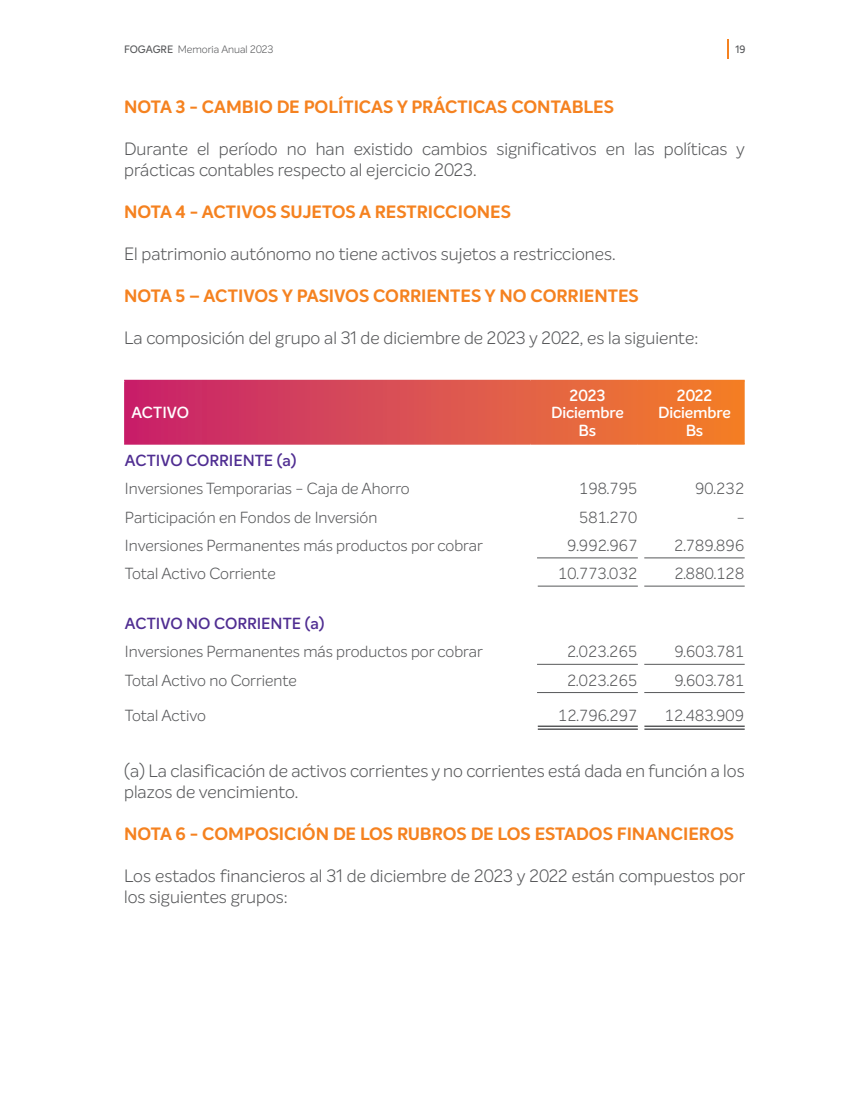
<style>
.page{position:relative;width:844px;height:1117px;background:#fff}
.page>*{position:absolute;margin:0;border:0;box-sizing:border-box;transform-origin:0 0}
.t1{font:300 17.5px/21px "Intelo";color:#57585a}
.t2{font:700 17.5px "Intelo";color:#f58220}
.t3{font:300 15.75px "Intelo";color:#57585a}
.t4{font:600 15.75px "Intelo";color:#502e92}
.t5{font:600 15.75px "Intelo";letter-spacing:-.01em;color:#fff}
.t6{font:300 10.5px "Intelo";color:#57585a}
.t7{font:500 10.5px "Intelo";color:#57585a}
.s1{font-weight:500}
</style>
<div class="page">
<hr style="left:727px;top:39px;width:2px;height:20px;background:#f58220">
<svg style="left:126px;top:381px;width:618px;height:62px;background:#dc524d"></svg>
<hr style="left:537px;top:557px;width:100px;height:1px;background:#57585a">
<hr style="left:644px;top:557px;width:100px;height:1px;background:#57585a">
<hr style="left:537px;top:585px;width:100px;height:1px;background:#57585a">
<hr style="left:644px;top:585px;width:100px;height:1px;background:#57585a">
<hr style="left:537px;top:663px;width:100px;height:1px;background:#57585a">
<hr style="left:644px;top:663px;width:100px;height:1px;background:#57585a">
<hr style="left:537px;top:692px;width:100px;height:1px;background:#57585a">
<hr style="left:644px;top:692px;width:100px;height:1px;background:#57585a">
<hr style="left:537px;top:725px;width:100px;height:1px;background:#57585a">
<hr style="left:537px;top:728px;width:100px;height:1px;background:#57585a">
<hr style="left:644px;top:725px;width:100px;height:1px;background:#57585a">
<hr style="left:644px;top:728px;width:100px;height:1px;background:#57585a">
<p class="t6" style="left:124px;top:43px;width:151px"><span class="s1">FOGAGRE</span> Memoria Anual 2023</p>
<p class="t7" style="left:735px;top:43px;width:12px">19</p>
<p class="t2" style="left:124px;top:95px;width:491px">NOTA 3 - CAMBIO DE POLÍTICAS Y PRÁCTICAS CONTABLES</p>
<p class="t1" style="left:124px;top:138px;width:622px">Durante el período no han existido cambios significativos en las políticas y prácticas contables respecto al ejercicio 2023.</p>
<p class="t2" style="left:124px;top:200px;width:388px">NOTA 4 - ACTIVOS SUJETOS A RESTRICCIONES</p>
<p class="t1" style="left:124px;top:243px;width:493px">El patrimonio autónomo no tiene activos sujetos a restricciones.</p>
<p class="t2" style="left:124px;top:284px;width:516px">NOTA 5 – ACTIVOS Y PASIVOS CORRIENTES Y NO CORRIENTES</p>
<p class="t1" style="left:124px;top:327px;width:575px">La composición del grupo al 31 de diciembre de 2023 y 2022, es la siguiente:</p>
<p class="t5" style="left:131px;top:403px;width:59px">ACTIVO</p>
<p class="t5" style="left:569px;top:385px;width:37px">2023</p>
<p class="t5" style="left:551px;top:403px;width:74px">Diciembre</p>
<p class="t5" style="left:578px;top:420px;width:19px">Bs</p>
<p class="t5" style="left:676px;top:385px;width:37px">2022</p>
<p class="t5" style="left:658px;top:403px;width:74px">Diciembre</p>
<p class="t5" style="left:685px;top:420px;width:19px">Bs</p>
<p class="t4" style="left:125px;top:450px;width:173px">ACTIVO CORRIENTE (a)</p>
<p class="t3" style="left:125px;top:479px;width:286px">Inversiones Temporarias - Caja de Ahorro</p>
<p class="t3" style="left:578px;top:479px;width:61px">198.795</p>
<p class="t3" style="left:694px;top:479px;width:52px">90.232</p>
<p class="t3" style="left:125px;top:507px;width:254px">Participación en Fondos de Inversión</p>
<p class="t3" style="left:578px;top:507px;width:61px">581.270</p>
<p class="t3" style="left:736px;top:507px;width:9px">-</p>
<p class="t3" style="left:125px;top:535px;width:359px">Inversiones Permanentes más productos por cobrar</p>
<p class="t3" style="left:566px;top:535px;width:73px">9.992.967</p>
<p class="t3" style="left:673px;top:535px;width:73px">2.789.896</p>
<p class="t3" style="left:125px;top:563px;width:152px">Total Activo Corriente</p>
<p class="t3" style="left:557px;top:563px;width:82px">10.773.032</p>
<p class="t3" style="left:673px;top:563px;width:72px">2.880.128</p>
<p class="t4" style="left:125px;top:613px;width:201px">ACTIVO NO CORRIENTE (a)</p>
<p class="t3" style="left:125px;top:642px;width:359px">Inversiones Permanentes más productos por cobrar</p>
<p class="t3" style="left:566px;top:642px;width:73px">2.023.265</p>
<p class="t3" style="left:673px;top:642px;width:72px">9.603.781</p>
<p class="t3" style="left:125px;top:670px;width:173px">Total Activo no Corriente</p>
<p class="t3" style="left:566px;top:670px;width:73px">2.023.265</p>
<p class="t3" style="left:673px;top:670px;width:72px">9.603.781</p>
<p class="t3" style="left:125px;top:705px;width:83px">Total Activo</p>
<p class="t3" style="left:557px;top:705px;width:82px">12.796.297</p>
<p class="t3" style="left:664px;top:705px;width:82px">12.483.909</p>
<p class="t1" style="left:124px;top:760px;width:622px">(a) La clasificación de activos corrientes y no corrientes está dada en función a los plazos de vencimiento.</p>
<p class="t2" style="left:124px;top:822px;width:611px">NOTA 6 - COMPOSICIÓN DE LOS RUBROS DE LOS ESTADOS FINANCIEROS</p>
<p class="t1" style="left:124px;top:865px;width:622px">Los estados financieros al 31 de diciembre de 2023 y 2022 están compuestos por los siguientes grupos:</p>
</div>
